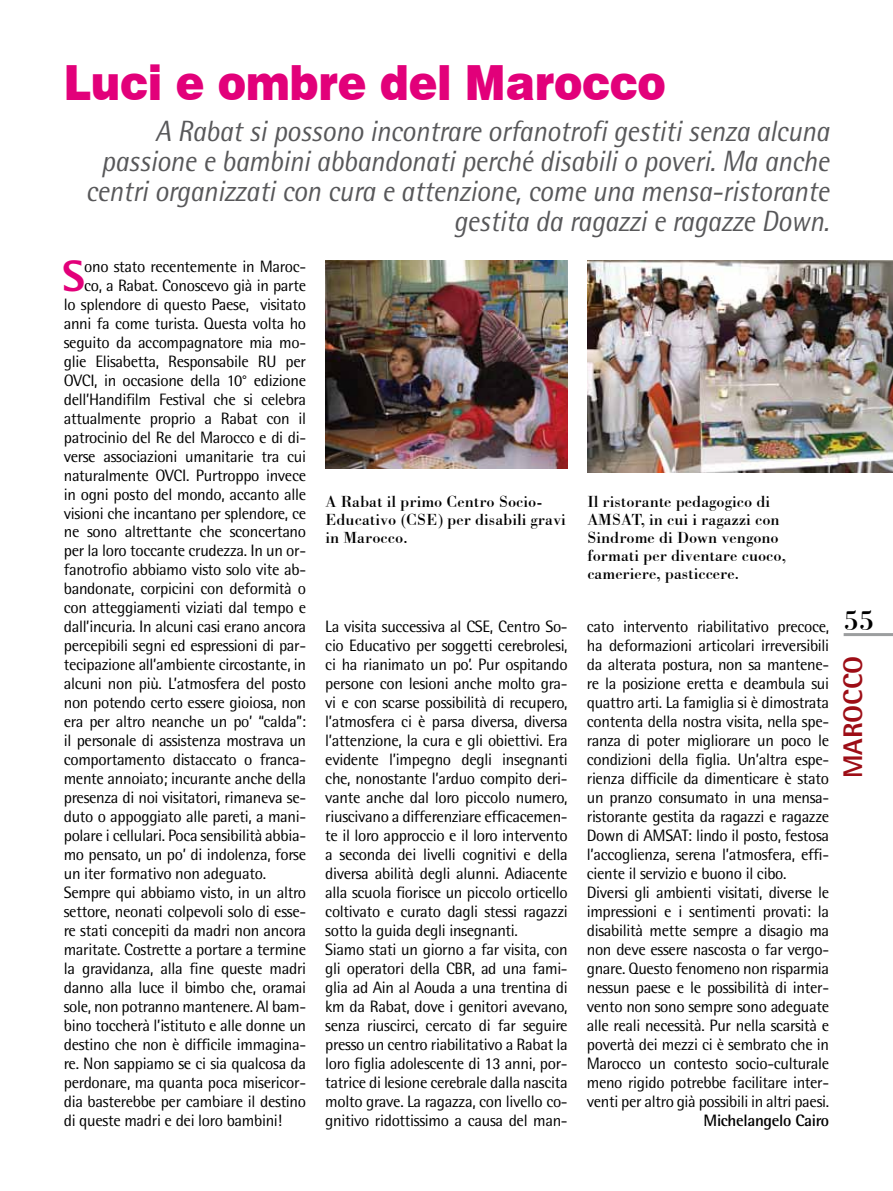
<style>
.page{position:relative;width:893px;height:1191px;background:#fff}
.page>*{position:absolute;margin:0;border:0;box-sizing:border-box;transform-origin:0 0}
.t1{font:900 48.45px "Swiss 721 BT";letter-spacing:-.01em;color:#e2007a;scale:.89 1}
.t2{font:800 43.95px "Rotis Semi Sans Std";color:#e2007a}
.t3{font:30px "Bodoni BT";color:#000}
.t4{font:italic 29.25px/30px "Rotis Semi Sans Std";letter-spacing:-.01em;color:#58585a;text-align:right;scale:.94 1}
.t5{font:800 27px "Rotis Semi Sans Std";color:#9d0d16}
.t6{font:16.5px/19px "Rotis Semi Sans Std";letter-spacing:-.02em;color:#000}
.t7{font:16.5px/18px "Bodoni BT";color:#000}
.t8{font:700 16.5px "Rotis Semi Sans Std";letter-spacing:-.02em;color:#000}
</style>
<div class="page">
<hr style="left:844px;top:633px;width:49px;height:3px;background:#9c9e9f">
<img style="left:587px;top:260px;width:306px;height:212px">
<img style="left:325px;top:260px;width:243px;height:209px">
<h1 class="t1" style="left:64px;top:54px;width:678px">Luci e ombre del Marocco</h1>
<h3 class="t4" style="left:85px;top:116px;width:793px">A Rabat si possono incontrare orfanotrofi gestiti senza alcuna passione e bambini abbandonati perché disabili o poveri. Ma anche centri organizzati con cura e attenzione, come una mensa-ristorante gestita da ragazzi e ragazze Down.</h3>
<h2 class="t2" style="left:62px;top:248px;width:24px">S</h2>
<p class="t6" style="left:84px;top:256px;width:223px">ono stato recentemente in Maroc-</p>
<p class="t6" style="left:84px;top:275px;width:223px">co, a Rabat. Conoscevo già in parte</p>
<p class="t6" style="left:64px;top:294px;width:244px">lo splendore di questo Paese, visitato</p>
<p class="t6" style="left:64px;top:313px;width:244px">anni fa come turista. Questa volta ho</p>
<p class="t6" style="left:64px;top:332px;width:244px">seguito da accompagnatore mia mo-</p>
<p class="t6" style="left:64px;top:351px;width:244px">glie Elisabetta, Responsabile RU per</p>
<p class="t6" style="left:64px;top:370px;width:244px">OVCI, in occasione della 10° edizione</p>
<p class="t6" style="left:64px;top:389px;width:244px">dell’Handifilm Festival che si celebra</p>
<p class="t6" style="left:64px;top:408px;width:244px">attualmente proprio a Rabat con il</p>
<p class="t6" style="left:64px;top:427px;width:244px">patrocinio del Re del Marocco e di di-</p>
<p class="t6" style="left:64px;top:446px;width:244px">verse associazioni umanitarie tra cui</p>
<p class="t6" style="left:64px;top:465px;width:244px">naturalmente OVCI. Purtroppo invece</p>
<p class="t6" style="left:64px;top:484px;width:244px">in ogni posto del mondo, accanto alle</p>
<p class="t6" style="left:64px;top:503px;width:244px">visioni che incantano per splendore, ce</p>
<p class="t6" style="left:64px;top:522px;width:244px">ne sono altrettante che sconcertano</p>
<p class="t6" style="left:64px;top:541px;width:244px">per la loro toccante crudezza. In un or-</p>
<p class="t6" style="left:64px;top:560px;width:244px">fanotrofio abbiamo visto solo vite ab-</p>
<p class="t6" style="left:64px;top:579px;width:244px">bandonate, corpicini con deformità o</p>
<p class="t6" style="left:64px;top:598px;width:244px">con atteggiamenti viziati dal tempo e</p>
<p class="t6" style="left:64px;top:617px;width:244px">dall’incuria. In alcuni casi erano ancora</p>
<p class="t6" style="left:64px;top:636px;width:244px">percepibili segni ed espressioni di par-</p>
<p class="t6" style="left:64px;top:655px;width:244px">tecipazione all’ambiente circostante, in</p>
<p class="t6" style="left:64px;top:674px;width:244px">alcuni non più. L’atmosfera del posto</p>
<p class="t6" style="left:64px;top:693px;width:244px">non potendo certo essere gioiosa, non</p>
<p class="t6" style="left:64px;top:712px;width:244px">era per altro neanche un po’ “calda”:</p>
<p class="t6" style="left:64px;top:731px;width:244px">il personale di assistenza mostrava un</p>
<p class="t6" style="left:64px;top:750px;width:244px">comportamento distaccato o franca-</p>
<p class="t6" style="left:64px;top:769px;width:244px">mente annoiato; incurante anche della</p>
<p class="t6" style="left:64px;top:788px;width:244px">presenza di noi visitatori, rimaneva se-</p>
<p class="t6" style="left:64px;top:807px;width:244px">duto o appoggiato alle pareti, a mani-</p>
<p class="t6" style="left:64px;top:826px;width:244px">polare i cellulari. Poca sensibilità abbia-</p>
<p class="t6" style="left:64px;top:845px;width:244px">mo pensato, un po’ di indolenza, forse</p>
<p class="t6" style="left:64px;top:864px;width:204px">un iter formativo non adeguato.</p>
<p class="t6" style="left:64px;top:883px;width:244px">Sempre qui abbiamo visto, in un altro</p>
<p class="t6" style="left:64px;top:902px;width:244px">settore, neonati colpevoli solo di esse-</p>
<p class="t6" style="left:64px;top:921px;width:244px">re stati concepiti da madri non ancora</p>
<p class="t6" style="left:64px;top:939px;width:244px">maritate. Costrette a portare a termine</p>
<p class="t6" style="left:64px;top:958px;width:244px">la gravidanza, alla fine queste madri</p>
<p class="t6" style="left:64px;top:977px;width:244px">danno alla luce il bimbo che, oramai</p>
<p class="t6" style="left:64px;top:996px;width:244px">sole, non potranno mantenere. Al bam-</p>
<p class="t6" style="left:64px;top:1015px;width:244px">bino toccherà l’istituto e alle donne un</p>
<p class="t6" style="left:64px;top:1034px;width:244px">destino che non è difficile immagina-</p>
<p class="t6" style="left:64px;top:1053px;width:244px">re. Non sappiamo se ci sia qualcosa da</p>
<p class="t6" style="left:64px;top:1072px;width:244px">perdonare, ma quanta poca misericor-</p>
<p class="t6" style="left:64px;top:1091px;width:244px">dia basterebbe per cambiare il destino</p>
<p class="t6" style="left:64px;top:1110px;width:220px">di queste madri e dei loro bambini!</p>
<p class="t7" style="left:325px;top:492px;width:242px">A Rabat il primo Centro Socio-<br>Educativo (CSE) per disabili gravi in Marocco.</p>
<p class="t7" style="left:587px;top:492px;width:200px">Il ristorante pedagogico di<br>AMSAT, in cui i ragazzi con<br>Sindrome di Down vengono formati per diventare cuoco, cameriere, pasticcere.</p>
<p class="t6" style="left:325px;top:617px;width:244px">La visita successiva al CSE, Centro So&shy;cio Educativo per soggetti cerebrolesi, ci ha rianimato un po’. Pur ospitando persone con lesioni anche molto gra&shy;vi e con scarse possibilità di recupero, l’atmosfera ci è parsa diversa, diversa l’attenzione, la cura e gli obiettivi. Era evidente l’impegno degli insegnanti che, nonostante l’arduo compito deri&shy;vante anche dal loro piccolo numero, riuscivano a differenziare efficacemen&shy;te il loro approccio e il loro intervento a seconda dei livelli cognitivi e della diversa abilità degli alunni. Adiacente alla scuola fiorisce un piccolo orticello coltivato e curato dagli stessi ragazzi sotto la guida degli insegnanti.<br>Siamo stati un giorno a far visita, con gli operatori della CBR, ad una fami&shy;glia ad Ain al Aouda a una trentina di km da Rabat, dove i genitori avevano, senza riuscirci, cercato di far seguire presso un centro riabilitativo a Rabat la loro figlia adolescente di 13 anni, por&shy;tatrice di lesione cerebrale dalla nascita molto grave. La ragazza, con livello co&shy;gnitivo ridottissimo a causa del man-</p>
<p class="t6" style="left:587px;top:617px;width:244px">cato intervento riabilitativo precoce, ha deformazioni articolari irreversibili da alterata postura, non sa mantene&shy;re la posizione eretta e deambula sui quattro arti. La famiglia si è dimostrata contenta della nostra visita, nella spe&shy;ranza di poter migliorare un poco le condizioni della figlia. Un’altra espe&shy;rienza difficile da dimenticare è stato un pranzo consumato in una mensa&shy;ristorante gestita da ragazzi e ragazze Down di AMSAT: lindo il posto, festosa l’accoglienza, serena l’atmosfera, effi&shy;ciente il servizio e buono il cibo.<br>Diversi gli ambienti visitati, diverse le impressioni e i sentimenti provati: la disabilità mette sempre a disagio ma non deve essere nascosta o far vergo&shy;gnare. Questo fenomeno non risparmia nessun paese e le possibilità di inter&shy;vento non sono sempre sono adeguate alle reali necessità. Pur nella scarsità e povertà dei mezzi ci è sembrato che in Marocco un contesto socio-culturale meno rigido potrebbe facilitare inter&shy;venti per altro già possibili in altri paesi.</p>
<p class="t8" style="left:704px;top:1110px;width:127px">Michelangelo Cairo</p>
<h3 class="t3" style="left:844px;top:601px;width:32px">55</h3>
<h3 class="t5" style="left:836px;top:778px;width:124px;rotate:-90deg">MAROCCO</h3>
</div>
